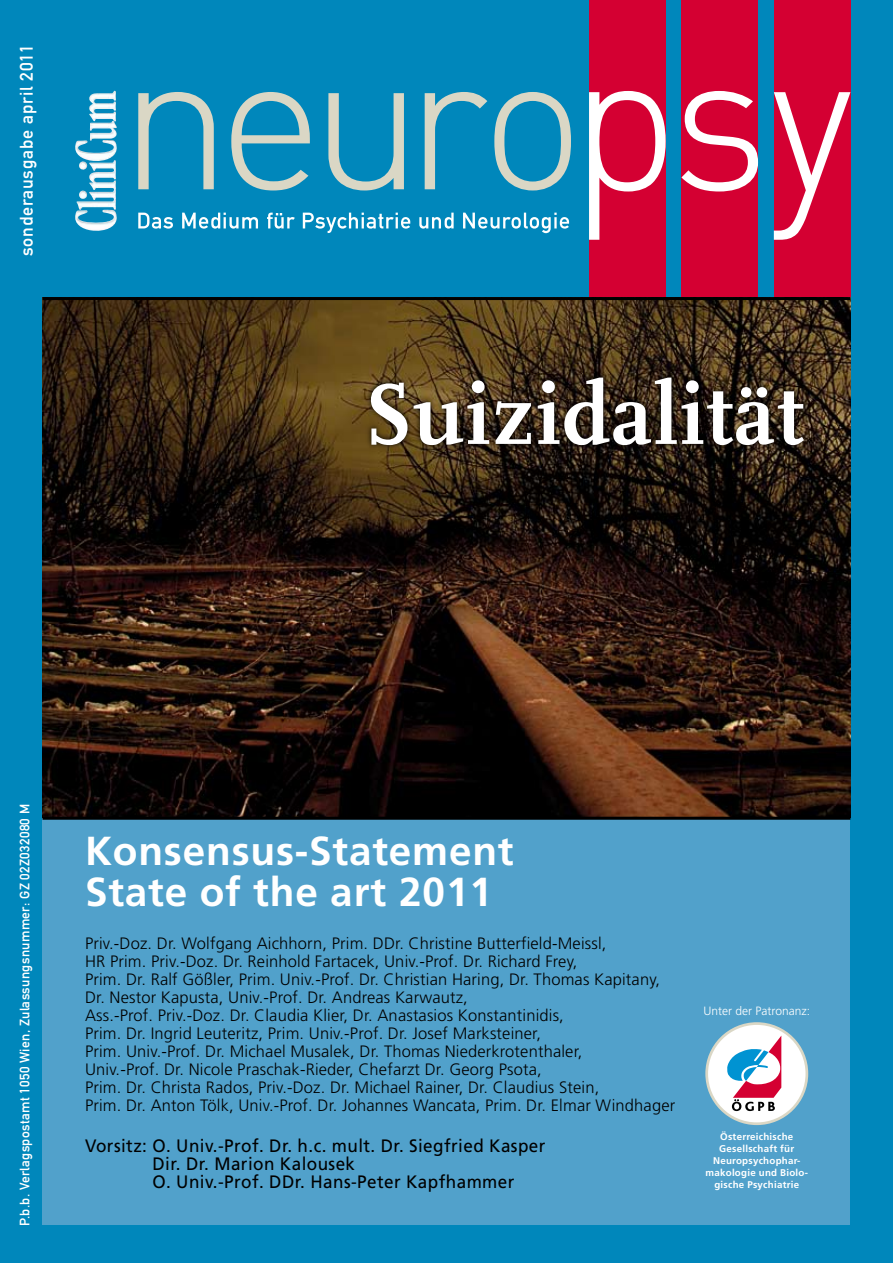
<style>
.page{position:relative;width:893px;height:1263px;background:#0087bb}
.page>*{position:absolute;margin:0;border:0;box-sizing:border-box;transform-origin:0 0}
.t1{font:700 90px "Scala";letter-spacing:.015em;color:#fff}
.t2{font:700 40.5px/40.5px "Frutiger LT Std";letter-spacing:.02em;color:#fff}
.t3{font:18px/18px "Frutiger LT Std";letter-spacing:.025em;color:#000;scale:.95 1}
.t4{font:18px "DIN Mittelschrift Std";letter-spacing:.045em;color:#fff}
.t5{font:300 16.5px/18px "Frutiger LT Std";letter-spacing:.01em;color:#000}
.t6{font:13.5px "DIN Mittelschrift Std";letter-spacing:.025em;color:#fff}
.t7{font:300 12px "Frutiger LT Std";color:#fff}
.t8{font:700 9.75px/12px "Frutiger LT Std";letter-spacing:.025em;color:#fff;text-align:center}
</style>
<div class="page">
<div style="left:43px;top:795px;width:807px;height:430px;background:#51a1cb"></div>
<div style="left:589px;top:0;width:77px;height:321px;background:#d40032"></div>
<div style="left:681px;top:0;width:77px;height:321px;background:#d40032"></div>
<div style="left:774px;top:0;width:76px;height:321px;background:#d40032"></div>
<svg style="left:138px;top:92px;width:76px;height:97px"></svg>
<svg style="left:231px;top:92px;width:79px;height:98px"></svg>
<svg style="left:328px;top:93px;width:76px;height:97px"></svg>
<svg style="left:425px;top:92px;width:62px;height:97px"></svg>
<svg style="left:494px;top:92px;width:77px;height:98px"></svg>
<svg style="left:589px;top:91px;width:77px;height:149px"></svg>
<svg style="left:681px;top:91px;width:77px;height:100px"></svg>
<svg style="left:774px;top:92px;width:76px;height:148px"></svg>
<svg style="left:138px;top:213px;width:35px;height:16px"></svg>
<svg style="left:182px;top:213px;width:76px;height:16px"></svg>
<svg style="left:267px;top:213px;width:28px;height:16px"></svg>
<svg style="left:303px;top:213px;width:107px;height:20px"></svg>
<svg style="left:419px;top:213px;width:35px;height:16px"></svg>
<svg style="left:463px;top:213px;width:106px;height:20px"></svg>
<img style="left:75px;top:90px;width:42px;height:93px">
<img style="left:43px;top:300px;width:807px;height:517px">
<hr style="left:43px;top:297px;width:807px;height:3px;background:#000">
<hr style="left:43px;top:817px;width:807px;height:3px;background:#000">
<svg style="left:364px;top:371px;width:446px;height:81px;background:#2e2213"></svg>
<div style="left:707px;top:1023px;width:100px;height:101px;background:#fff;border-radius:50%"></div>
<svg style="left:727px;top:1036px;width:54px;height:75px"></svg>
<div style="left:705px;top:1022px;width:103px;height:103px;border:3px solid #dad7c5;border-radius:50%"></div>
<p class="t4" style="left:16px;top:256px;width:214px;rotate:-90deg">sonderausgabe april 2011</p>
<h1 class="t1" style="left:364px;top:362px;width:442px">Suizidalität</h1>
<p class="t6" style="left:17px;top:1226px;width:423px;rotate:-90deg">P.b.b. Verlagspostamt 1050 Wien, Zulassungsnummer: GZ 02Z032080 M</p>
<h2 class="t2" style="left:85px;top:831px;width:430px">Konsensus-Statement<br>State of the art 2011</h2>
<p class="t5" style="left:85px;top:934px;width:592px">Priv.-Doz. Dr. Wolfgang Aichhorn, Prim. DDr. Christine Butterfield-Meissl,<br>HR Prim. Priv.-Doz. Dr. Reinhold Fartacek, Univ.-Prof. Dr. Richard Frey,<br>Prim. Dr. Ralf Gößler, Prim. Univ.-Prof. Dr. Christian Haring, Dr. Thomas Kapitany, Dr. Nestor Kapusta, Univ.-Prof. Dr. Andreas Karwautz,<br>Ass.-Prof. Priv.-Doz. Dr. Claudia Klier, Dr. Anastasios Konstantinidis,<br>Prim. Dr. Ingrid Leuteritz, Prim. Univ.-Prof. Dr. Josef Marksteiner,<br>Prim. Univ.-Prof. Dr. Michael Musalek, Dr. Thomas Niederkrotenthaler,<br>Univ.-Prof. Dr. Nicole Praschak-Rieder, Chefarzt Dr. Georg Psota,<br>Prim. Dr. Christa Rados, Priv.-Doz. Dr. Michael Rainer, Dr. Claudius Stein,<br>Prim. Dr. Anton Tölk, Univ.-Prof. Dr. Johannes Wancata, Prim. Dr. Elmar Windhager</p>
<p class="t3" style="left:152px;top:1136px;width:415px;text-indent:-67px">Vorsitz: O. Univ.-Prof. Dr. h.c. mult. Dr. Siegfried Kasper<br>Dir. Dr. Marion Kalousek<br>O. Univ.-Prof. DDr. Hans-Peter Kapfhammer</p>
<p class="t7" style="left:703px;top:1004px;width:108px">Unter der Patronanz:</p>
<p class="t8" style="left:706px;top:1130px;width:104px">Österreichische<br>Gesellschaft für<br>Neuropsychophar&shy;makologie und Biolo&shy;gische Psychiatrie</p>
</div>
